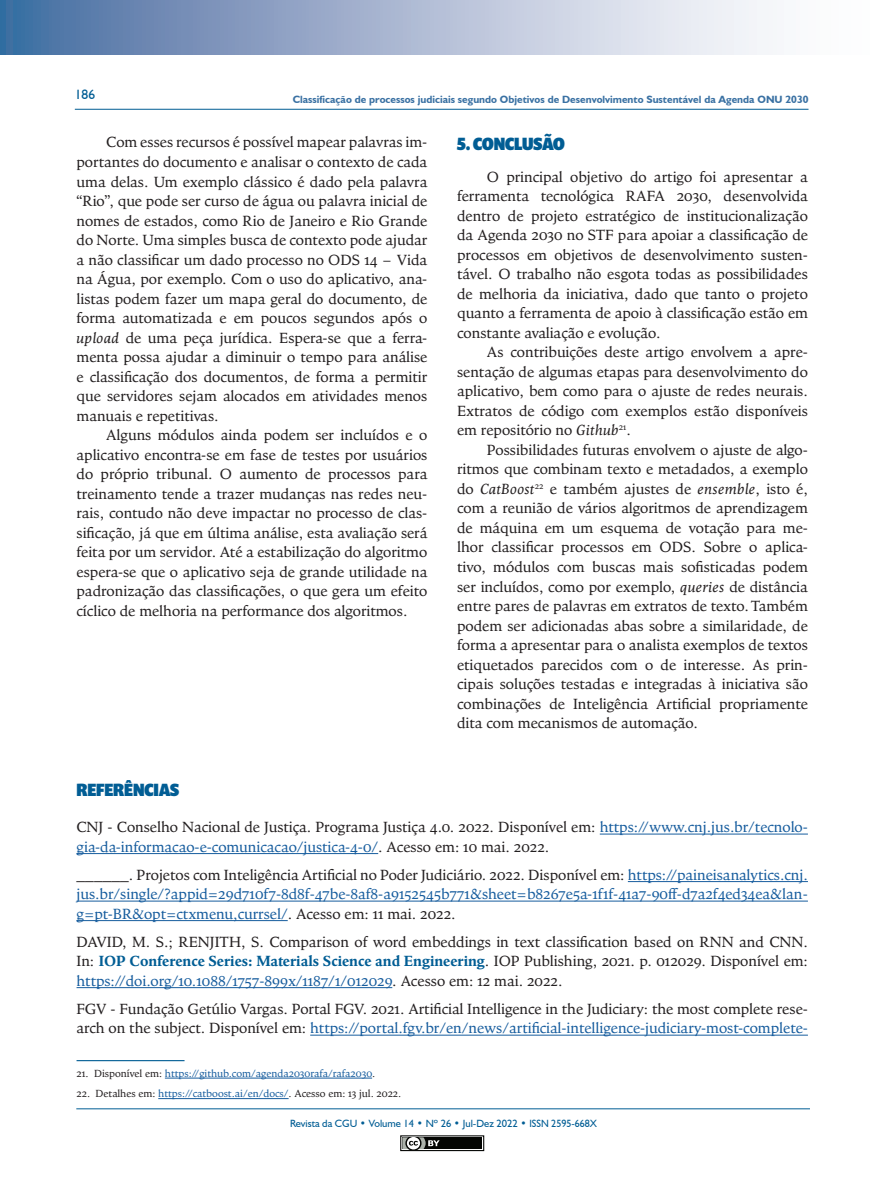
<style>
.page{position:relative;width:893px;height:1191px;background:#fff}
.page>*{position:absolute;margin:0;border:0;box-sizing:border-box;transform-origin:0 0}
.TÍTULO_DUAS_COLUNAS{font:900 18px "Prenton RP Cond";color:#015d94}
.TÍTULO_CORRENTE{font:900 18px "Prenton RP Cond";color:#015d94}
.TEXTO_DUAS_COLUNAS{font:15px/19.5px "Goodchild Pro";color:#231f20;text-align:justify}
.TEXTO_BIBLIOGRAFIA{font:15px/19.5px "Goodchild Pro";color:#231f20}
.TEXTO_BIBLIOGRAFIA-2{font:15px/19.5px "Goodchild Pro";color:#175d9e;text-align:justify}
.t1{font:13.5px "Humanist 521 BT";color:#015d94}
.t2{font:700 10.5px "Humanist 521 BT";color:#3a71a3}
.NOTA_DE_RODAPÉ{font:10.5px "Goodchild Pro";color:#231f20}
.NOTA_DE_RODAPÉ-2{font:10.5px "Goodchild Pro";color:#175d9e}
.t3{font:10.5px "Humanist 521 BT";color:#015d94}
.s1{font-style:italic}
.s2{color:#175d9e}
.s3{color:#231f20}
.s4{font-weight:700;color:#015d94}
</style>
<div class="page">
<svg style="left:0;top:0;width:769px;height:54px;background:#a3b4cf"></svg>
<hr style="left:75px;top:109px;width:733px;height:1px;background:#015d94">
<hr style="left:76px;top:1108px;width:734px;height:1px;background:#015d94">
<div style="left:400px;top:1135px;width:84px;height:16px;border:1px solid #040503"></div>
<div style="left:402px;top:1137px;width:80px;height:12px;background:#040503"></div>
<svg style="left:400px;top:1135px;width:40px;height:16px"></svg>
<hr style="left:77px;top:1060px;width:108px;height:1px;background:#015d94">
<hr style="left:165px;top:1077px;width:207px;height:1px;background:#175d9e">
<hr style="left:158px;top:1098px;width:131px;height:1px;background:#175d9e">
<hr style="left:600px;top:833px;width:208px;height:1px;background:#175d9e">
<hr style="left:77px;top:853px;width:301px;height:1px;background:#175d9e">
<hr style="left:628px;top:881px;width:180px;height:1px;background:#175d9e">
<hr style="left:77px;top:900px;width:731px;height:1px;background:#175d9e">
<hr style="left:77px;top:920px;width:211px;height:1px;background:#175d9e">
<hr style="left:77px;top:987px;width:315px;height:1px;background:#175d9e">
<hr style="left:310px;top:1034px;width:498px;height:1px;background:#175d9e">
<p class="t1" style="left:75px;top:86px;width:22px">186</p>
<p class="t2" style="left:293px;top:93px;width:517px">Classificação de processos judiciais segundo Objetivos de Desenvolvimento Sustentável da Agenda ONU 2030</p>
<p class="TEXTO_DUAS_COLUNAS" style="left:77px;top:133px;width:352px;text-indent:30px">Com esses recursos é possível mapear palavras im&shy;portantes do documento e analisar o contexto de cada uma delas. Um exemplo clássico é dado pela palavra “Rio”, que pode ser curso de água ou palavra inicial de nomes de estados, como Rio de Janeiro e Rio Grande do Norte. Uma simples busca de contexto pode ajudar a não classificar um dado processo no ODS 14 – Vida na Água, por exemplo. Com o uso do aplicativo, ana&shy;listas podem fazer um mapa geral do documento, de forma automatizada e em poucos segundos após o <span class="s1">upload</span> de uma peça jurídica. Espera-se que a ferra&shy;menta possa ajudar a diminuir o tempo para análise e classificação dos documentos, de forma a permitir que servidores sejam alocados em atividades menos manuais e repetitivas.</p>
<p class="TEXTO_DUAS_COLUNAS" style="left:77px;top:425px;width:352px;text-indent:30px">Alguns módulos ainda podem ser incluídos e o aplicativo encontra-se em fase de testes por usuários do próprio tribunal. O aumento de processos para treinamento tende a trazer mudanças nas redes neu&shy;rais, contudo não deve impactar no processo de clas&shy;sificação, já que em última análise, esta avaliação será feita por um servidor. Até a estabilização do algoritmo espera-se que o aplicativo seja de grande utilidade na padronização das classificações, o que gera um efeito cíclico de melhoria na performance dos algoritmos.</p>
<p class="TÍTULO_DUAS_COLUNAS" style="left:457px;top:132px;width:109px">5. CONCLUSÃO</p>
<p class="TEXTO_DUAS_COLUNAS" style="left:457px;top:167px;width:352px;text-indent:30px">O principal objetivo do artigo foi apresentar a ferramenta tecnológica RAFA 2030, desenvolvida dentro de projeto estratégico de institucionalização da Agenda 2030 no STF para apoiar a classificação de processos em objetivos de desenvolvimento susten&shy;tável. O trabalho não esgota todas as possibilidades de melhoria da iniciativa, dado que tanto o projeto quanto a ferramenta de apoio à classificação estão em constante avaliação e evolução.</p>
<p class="TEXTO_DUAS_COLUNAS" style="left:457px;top:342px;width:352px;text-indent:30px">As contribuições deste artigo envolvem a apre&shy;sentação de algumas etapas para desenvolvimento do aplicativo, bem como para o ajuste de redes neurais.<br>Extratos de código com exemplos estão disponíveis em repositório no <span class="s1">Github</span><sup>21</sup>.</p>
<p class="TEXTO_DUAS_COLUNAS" style="left:457px;top:440px;width:352px;text-indent:30px">Possibilidades futuras envolvem o ajuste de algo&shy;ritmos que combinam texto e metadados, a exemplo do <span class="s1">CatBoost</span><sup>22</sup> e também ajustes de <span class="s1">ensemble</span>, isto é, com a reunião de vários algoritmos de aprendizagem de máquina em um esquema de votação para me&shy;lhor classificar processos em ODS. Sobre o aplica&shy;tivo, módulos com buscas mais sofisticadas podem ser incluídos, como por exemplo, <span class="s1">queries</span> de distância entre pares de palavras em extratos de texto. Também podem ser adicionadas abas sobre a similaridade, de forma a apresentar para o analista exemplos de textos etiquetados parecidos com o de interesse. As prin&shy;cipais soluções testadas e integradas à iniciativa são combinações de Inteligência Artificial propriamente dita com mecanismos de automação.</p>
<p class="TÍTULO_CORRENTE" style="left:77px;top:778px;width:104px">REFERÊNCIAS</p>
<p class="TEXTO_BIBLIOGRAFIA" style="left:77px;top:817px;width:733px">CNJ - Conselho Nacional de Justiça. Programa Justiça 4.0. 2022. Disponível em: <span class="s2">https://www.cnj.jus.br/tecnolo&shy;gia-da-informacao-e-comunicacao/justica-4-0/</span>. Acesso em: 10 mai. 2022.</p>
<p class="TEXTO_BIBLIOGRAFIA-2" style="left:77px;top:865px;width:733px"><span class="s3">______. Projetos com Inteligência Artificial no Poder Judiciário. 2022. Disponível em:</span> https://paineisanalytics.cnj. jus.br/single/?appid=29d710f7-8d8f-47be-8af8-a9152545b771&amp;sheet=b8267e5a-1f1f-41a7-90ff-d7a2f4ed34ea&amp;lan&shy;g=pt-BR&amp;opt=ctxmenu,currsel/<span class="s3">. Acesso em: 11 mai. 2022.</span></p>
<p class="TEXTO_BIBLIOGRAFIA" style="left:77px;top:932px;width:733px;text-align:justify">DAVID, M. S.; RENJITH, S. Comparison of word embeddings in text classification based on RNN and CNN.<br>In: <span class="s4">IOP Conference Series: Materials Science and Engineering</span>. IOP Publishing, 2021. p. 012029. Disponível em: <span class="s2">https://doi.org/10.1088/1757-899x/1187/1/012029</span>. Acesso em: 12 mai. 2022.</p>
<p class="TEXTO_BIBLIOGRAFIA" style="left:77px;top:999px;width:733px">FGV - Fundação Getúlio Vargas. Portal FGV. 2021. Artificial Intelligence in the Judiciary: the most complete rese&shy;arch on the subject. Disponível em: <span class="s2">https://portal.fgv.br/en/news/artificial-intelligence-judiciary-most-complete-</span></p>
<p class="NOTA_DE_RODAPÉ-2" style="left:77px;top:1067px;width:300px"><span class="s3">21. Disponível em:</span> https://github.com/agenda2030rafa/rafa2030<span class="s3">.</span></p>
<p class="NOTA_DE_RODAPÉ" style="left:77px;top:1087px;width:326px">22. Detalhes em: <span class="s2">https://catboost.ai/en/docs/</span>. Acesso em: 13 jul. 2022.</p>
<p class="t3" style="left:290px;top:1116px;width:309px">Revista da CGU • Volume 14 • Nº 26 • Jul-Dez 2022 • ISSN 2595-668X</p>
</div>
